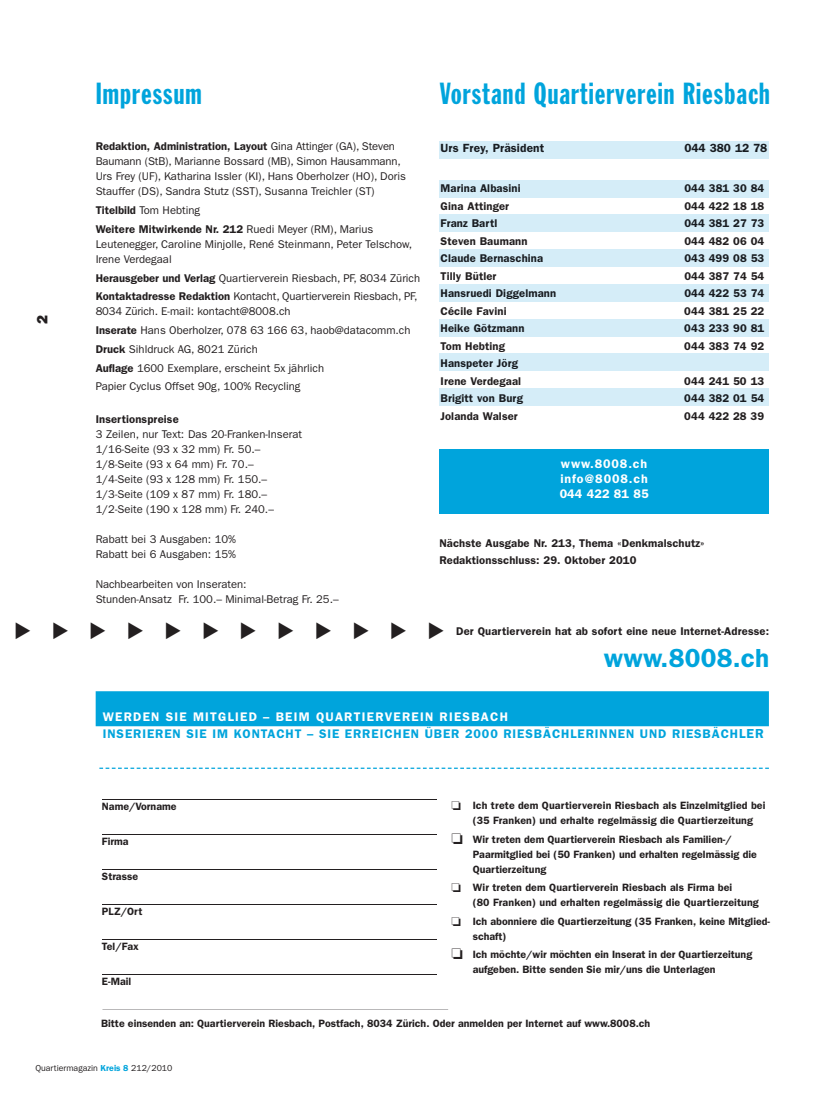
<style>
.page{position:relative;width:815px;height:1106px;background:#fff}
.page>*{position:absolute;margin:0;border:0;box-sizing:border-box;transform-origin:0 0}
.t1{font:30px "Franklin Gothic Extra Cond";letter-spacing:.035em;color:#00a4dc}
.t2{font:600 26.25px "Franklin Gothic";letter-spacing:.01em;color:#00a4dc}
.t3{font:800 15px "Franklin Gothic";color:#231f20}
.t4{font:600 12.5px/17.5px "Franklin Gothic";letter-spacing:.075em;color:#00a4dc}
.t5{font:600 12.5px/15px "Franklin Gothic";letter-spacing:.07em;color:#fff;text-align:justify}
.t6{font:600 11.88px "Franklin Gothic";letter-spacing:.01em;color:#181c21}
.t7{font:11.25px/15px "ITC Franklin Gothic Std";color:#231f20}
.t8{font:600 11.25px/17.5px "Franklin Gothic";letter-spacing:.01em;color:#231f20}
.t9{font:600 11.25px "Franklin Gothic";letter-spacing:.01em;color:#181c21}
.t10{font:600 10.62px/15px "Franklin Gothic";color:#231f20}
.t11{font:8.75px "ITC Franklin Gothic Std";color:#231f20}
.s1{font-family:"ITC Franklin Gothic Std";font-weight:400}
.s2{font-family:"Franklin Gothic";font-weight:600}
.s3{color:#fff}
.s4{font-size:13.12px}
.s5{font-family:"Franklin Gothic";font-weight:600;color:#00a4dc}
</style>
<div class="page">
<div style="left:440px;top:449px;width:329px;height:58px;background:#00a4dc"></div>
<div style="left:440px;top:458px;width:329px;height:55px;background:#00a4dc"></div>
<div style="left:439px;top:180px;width:330px;height:17px;background:#d5edf8"></div>
<div style="left:439px;top:215px;width:330px;height:17px;background:#d5edf8"></div>
<div style="left:439px;top:249px;width:330px;height:18px;background:#d5edf8"></div>
<div style="left:439px;top:284px;width:330px;height:17px;background:#d5edf8"></div>
<div style="left:439px;top:319px;width:330px;height:17px;background:#d5edf8"></div>
<div style="left:439px;top:353px;width:330px;height:18px;background:#d5edf8"></div>
<div style="left:439px;top:388px;width:330px;height:18px;background:#d5edf8"></div>
<div style="left:439px;top:141px;width:330px;height:18px;background:#d5edf8"></div>
<div style="left:96px;top:691px;width:673px;height:35px;background:#00a4dc"></div>
<hr style="left:102px;top:798px;width:334px;height:1px;background:#231f20">
<hr style="left:102px;top:833px;width:334px;height:1px;background:#231f20">
<hr style="left:102px;top:868px;width:334px;height:1px;background:#231f20">
<hr style="left:102px;top:903px;width:334px;height:1px;background:#231f20">
<hr style="left:102px;top:938px;width:334px;height:1px;background:#231f20">
<hr style="left:102px;top:973px;width:334px;height:1px;background:#231f20">
<hr style="left:102px;top:1009px;width:346px;height:1px;background:#231f20">
<svg style="left:99px;top:767px;width:670px;height:2px"></svg>
<h3 class="t3" style="left:33px;top:324px;width:11px;rotate:-90deg">2</h3>
<h1 class="t1" style="left:96px;top:83px;width:107px">Impressum</h1>
<p class="t8" style="left:96px;top:139px;width:301px">Redaktion, Administration, Layout <span class="s1">Gina Attinger (GA), Steven</span></p>
<p class="t7" style="left:96px;top:155px;width:312px">Baumann (StB), Marianne Bossard (MB), Simon Hausammann,<br>Urs Frey (UF), Katharina Issler (KI), Hans Oberholzer (HO), Doris<br>Stauffer (DS), Sandra Stutz (SST), Susanna Treichler (ST)</p>
<p class="t7" style="left:96px;top:204px;width:106px"><span class="s2">Titelbild</span> Tom Hebting</p>
<p class="t8" style="left:96px;top:221px;width:279px">Weitere Mitwirkende Nr. 212 <span class="s1">Ruedi Meyer (RM), Marius</span></p>
<p class="t7" style="left:96px;top:237px;width:318px">Leutenegger, Caroline Minjolle, René Steinmann, Peter Telschow,<br>Irene Verdegaal</p>
<p class="t7" style="left:96px;top:269px;width:326px;line-height:18.8px"><span class="s2">Herausgeber und Verlag</span> Quartierverein Riesbach, PF, 8034 Zürich<br><span class="s2">Kontaktadresse Redaktion</span> Kontacht, Quartierverein Riesbach, PF,</p>
<p class="t7" style="left:96px;top:303px;width:316px;line-height:18.8px">8034 Zürich. E-mail: kontacht@8008.ch<br><span class="s2">Inserate</span> Hans Oberholzer, 078 63 166 63, haob@datacomm.ch <span class="s2">Druck</span> Sihldruck AG, 8021 Zürich<br><span class="s2">Auflage</span> 1600 Exemplare, erscheint 5x jährlich<br>Papier Cyclus Offset 90g, 100% Recycling</p>
<p class="t8" style="left:96px;top:411px;width:85px">Insertionspreise</p>
<p class="t7" style="left:96px;top:427px;width:208px">3 Zeilen, nur Text: Das 20-Franken-Inserat 1/16-Seite (93 x 32 mm) Fr. 50.– 1/8-Seite (93 x 64 mm) Fr. 70.– 1/4-Seite (93 x 128 mm) Fr. 150.– 1/3-Seite (109 x 87 mm) Fr. 180.– 1/2-Seite (190 x 128 mm) Fr. 240.–</p>
<p class="t7" style="left:96px;top:532px;width:142px">Rabatt bei 3 Ausgaben: 10%<br>Rabatt bei 6 Ausgaben: 15%</p>
<p class="t7" style="left:96px;top:577px;width:245px">Nachbearbeiten von Inseraten:<br>Stunden-Ansatz Fr. 100.– Minimal-Betrag Fr. 25.–</p>
<h1 class="t1" style="left:440px;top:83px;width:332px">Vorstand Quartierverein Riesbach</h1>
<p class="t6" style="left:441px;top:144px;width:105px">Urs Frey, Präsident</p>
<p class="t6" style="left:684px;top:144px;width:85px">044 380 12 78</p>
<p class="t9" style="left:441px;top:184px;width:81px">Marina Albasini</p>
<p class="t9" style="left:684px;top:184px;width:81px">044 381 30 84</p>
<p class="t8" style="left:441px;top:198px;width:70px">Gina Attinger</p>
<p class="t8" style="left:684px;top:198px;width:81px">044 422 18 18</p>
<p class="t9" style="left:441px;top:219px;width:58px">Franz Bartl</p>
<p class="t9" style="left:684px;top:219px;width:81px">044 381 27 73</p>
<p class="t8" style="left:441px;top:233px;width:88px">Steven Baumann</p>
<p class="t8" style="left:684px;top:233px;width:81px">044 482 06 04</p>
<p class="t9" style="left:441px;top:254px;width:104px">Claude Bernaschina</p>
<p class="t9" style="left:684px;top:254px;width:81px">043 499 08 53</p>
<p class="t8" style="left:441px;top:268px;width:57px">Tilly Bütler</p>
<p class="t8" style="left:684px;top:268px;width:81px">044 387 74 54</p>
<p class="t9" style="left:441px;top:289px;width:117px">Hansruedi Diggelmann</p>
<p class="t9" style="left:684px;top:289px;width:81px">044 422 53 74</p>
<p class="t8" style="left:441px;top:303px;width:68px">Cécile Favini</p>
<p class="t8" style="left:684px;top:303px;width:81px">044 381 25 22</p>
<p class="t9" style="left:441px;top:324px;width:85px">Heike Götzmann</p>
<p class="t9" style="left:684px;top:324px;width:81px">043 233 90 81</p>
<p class="t8" style="left:441px;top:338px;width:66px">Tom Hebting</p>
<p class="t8" style="left:684px;top:338px;width:81px">044 383 74 92</p>
<p class="t9" style="left:441px;top:359px;width:79px">Hanspeter Jörg</p>
<p class="t8" style="left:441px;top:373px;width:82px">Irene Verdegaal</p>
<p class="t8" style="left:684px;top:373px;width:81px">044 241 50 13</p>
<p class="t9" style="left:441px;top:394px;width:84px">Brigitt von Burg</p>
<p class="t9" style="left:684px;top:394px;width:81px">044 382 01 54</p>
<p class="t8" style="left:441px;top:408px;width:79px">Jolanda Walser</p>
<p class="t8" style="left:684px;top:408px;width:81px">044 422 28 39</p>
<p class="t5" style="left:560px;top:457px;width:90px">www.8008.ch info@8008.ch 044 422 81 85</p>
<p class="t8" style="left:439px;top:535px;width:267px">Nächste Ausgabe Nr. 213, Thema «Denkmalschutz»<br>Redaktionsschluss: 29. Oktober 2010</p>
<p class="t8" style="left:456px;top:623px;width:314px">Der Quartierverein hat ab sofort eine neue Internet-Adresse:</p>
<h2 class="t2" style="left:604px;top:648px;width:167px">www.8008.ch</h2>
<p class="t4" style="left:103px;top:709px;width:663px"><span class="s3">WERDEN SIE MITGLIED – BEIM QUARTIERVEREIN RIESBACH<br></span>INSERIEREN SIE IM KONTACHT – SIE ERREICHEN ÜBER 2000 RIESBÄCHLERINNEN UND RIESBÄCH<span class="s4">LER</span></p>
<p class="t10" style="left:102px;top:799px;width:76px">Name/Vorname</p>
<p class="t10" style="left:102px;top:834px;width:28px">Firma</p>
<p class="t10" style="left:102px;top:869px;width:38px">Strasse</p>
<p class="t10" style="left:102px;top:904px;width:42px">PLZ/Ort</p>
<p class="t10" style="left:102px;top:939px;width:39px">Tel/Fax</p>
<p class="t10" style="left:102px;top:974px;width:31px">E-Mail</p>
<p class="t10" style="left:473px;top:799px;width:294px">Ich trete dem Quartierverein Riesbach als Einzelmitglied bei (35 Franken) und erhalte regelmässig die Quartierzeitung</p>
<p class="t10" style="left:473px;top:832px;width:286px">Wir treten dem Quartierverein Riesbach als Familien-/<br>Paarmitglied bei (50 Franken) und erhalten regelmässig die<br>Quartierzeitung</p>
<p class="t10" style="left:473px;top:881px;width:288px">Wir treten dem Quartierverein Riesbach als Firma bei<br>(80 Franken) und erhalten regelmässig die Quartierzeitung</p>
<p class="t10" style="left:473px;top:914px;width:299px">Ich abonniere die Quartierzeitung (35 Franken, keine Mitglied&shy;schaft)</p>
<p class="t10" style="left:473px;top:948px;width:281px">Ich möchte/wir möchten ein Inserat in der Quartierzeitung aufgeben. Bitte senden Sie mir/uns die Unterlagen</p>
<p class="t10" style="left:101px;top:1016px;width:551px">Bitte einsenden an: Quartierverein Riesbach, Postfach, 8034 Zürich. Oder anmelden per Internet auf www.8008.ch</p>
<p class="t11" style="left:35px;top:1064px;width:139px">Quartiermagazin <span class="s5">Kreis 8</span> 212/2010</p>
</div>
